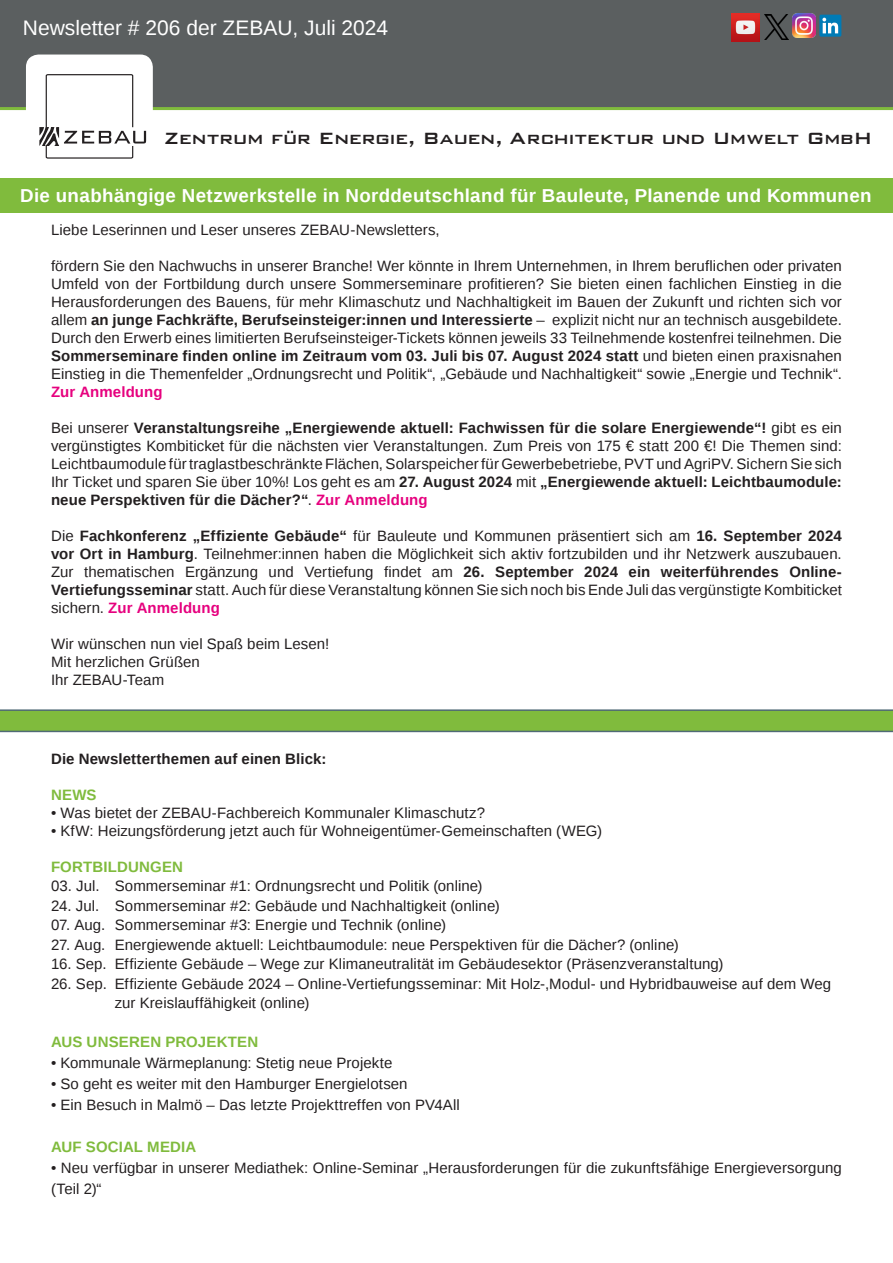
<style>
.page{position:relative;width:893px;height:1263px;background:#fff}
.page>*{position:absolute;margin:0;border:0;box-sizing:border-box;transform-origin:0 0}
.t1{font:500 21.75px "Bank Gothic BT";letter-spacing:-.02em;color:#231f20}
.t2{font:21px "Liberation Sans";color:#fff}
.t3{font:700 18.75px "Liberation Sans";letter-spacing:.015em;color:#fff}
.Themenübersicht{font:15px/18px "Liberation Sans";letter-spacing:.005em;color:#231f20;text-align:justify}
.Themenübersicht-2{font:700 15px "Liberation Sans";letter-spacing:.01em;color:#80bb3d}
.Themenübersicht-3{font:700 15px "Liberation Sans";letter-spacing:.005em;color:#231f20}
.s1{font-weight:700}
.s2{font-weight:700;color:#e6007e}
</style>
<div class="page">
<div style="left:0;top:0;width:893px;height:108px;background:#5b5f60"></div>
<hr style="left:0;top:107px;width:893px;height:3px;background:#80bb3d">
<div style="left:26px;top:55px;width:127px;height:121px;background:#fff;border-radius:13px"></div>
<svg style="left:39px;top:74px;width:107px;height:85px"></svg>
<div style="left:0;top:178px;width:893px;height:35px;background:#80bb3d"></div>
<img style="left:731px;top:13px;width:29px;height:29px">
<img style="left:764px;top:15px;width:24px;height:24px">
<img style="left:793px;top:14px;width:22px;height:23px">
<div style="left:819px;top:15px;width:22px;height:22px;background:#007bb6;border-radius:2px"></div>
<svg style="left:822px;top:18px;width:16px;height:15px"></svg>
<div style="left:0;top:710px;width:893px;height:21px;background:#80bb3d"></div>
<hr style="left:0;top:731px;width:893px;height:1px;background:#506a76">
<hr style="left:0;top:709px;width:893px;height:2px;background:#506a76">
<h2 class="t2" style="left:23px;top:16px;width:367px">Newsletter # 206 der ZEBAU, Juli 2024</h2>
<h1 class="t1" style="left:164px;top:126px;width:710px">Zentrum für Energie, Bauen, Architektur und Umwelt GmbH</h1>
<p class="t3" style="left:20px;top:182px;width:853px">Die unabhängige Netzwerkstelle in Norddeutschland für Bauleute, Planende und Kommunen</p>
<p class="Themenübersicht" style="left:51px;top:222px;width:390px">Liebe Leserinnen und Leser unseres ZEBAU-Newsletters,</p>
<p class="Themenübersicht" style="left:51px;top:258px;width:792px">fördern Sie den Nachwuchs in unserer Branche! Wer könnte in Ihrem Unternehmen, in Ihrem beruflichen oder privaten Umfeld von der Fortbildung durch unsere Sommerseminare profitieren? Sie bieten einen fachlichen Einstieg in die Herausforderungen des Bauens, für mehr Klimaschutz und Nachhaltigkeit im Bauen der Zukunft und richten sich vor allem <span class="s1">an junge Fachkräfte, Berufseinsteiger:innen und Interessierte</span> – explizit nicht nur an technisch ausgebildete.<br>Durch den Erwerb eines limitierten Berufseinsteiger-Tickets können jeweils 33 Teilnehmende kostenfrei teilnehmen. Die <span class="s1">Sommerseminare finden online im Zeitraum vom 03. Juli bis 07. August 2024 statt</span> und bieten einen praxisnahen Einstieg in die Themenfelder „Ordnungsrecht und Politik“, „Gebäude und Nachhaltigkeit“ sowie „Energie und Technik“.<br><span class="s2">Zur Anmeldung</span></p>
<p class="Themenübersicht" style="left:51px;top:420px;width:792px">Bei unserer <span class="s1">Veranstaltungsreihe „Energiewende aktuell: Fachwissen für die solare Energiewende“!</span> gibt es ein vergünstigtes Kombiticket für die nächsten vier Veranstaltungen. Zum Preis von 175 € statt 200 €! Die Themen sind:<br>Leichtbaumodule für traglastbeschränkte Flächen, Solarspeicher für Gewerbebetriebe, PVT und AgriPV. Sichern Sie sich Ihr Ticket und sparen Sie über 10%! Los geht es am <span class="s1">27. August 2024</span> mit <span class="s1">„Energiewende aktuell: Leichtbaumodule: neue Perspektiven für die Dächer?“</span>. <span class="s2">Zur Anmeldung</span></p>
<p class="Themenübersicht" style="left:51px;top:528px;width:792px">Die <span class="s1">Fachkonferenz „Effiziente Gebäude“</span> für Bauleute und Kommunen präsentiert sich am <span class="s1">16. September 2024 vor Ort in Hamburg</span>. Teilnehmer:innen haben die Möglichkeit sich aktiv fortzubilden und ihr Netzwerk auszubauen.<br>Zur thematischen Ergänzung und Vertiefung findet am <span class="s1">26. September 2024 ein weiterführendes Online-Vertiefungsseminar</span> statt. Auch für diese Veranstaltung können Sie sich noch bis Ende Juli das vergünstigte Kombiticket sichern. <span class="s2">Zur Anmeldung</span></p>
<p class="Themenübersicht" style="left:51px;top:636px;width:280px">Wir wünschen nun viel Spaß beim Lesen!</p>
<p class="Themenübersicht" style="left:51px;top:654px;width:150px">Mit herzlichen Grüßen</p>
<p class="Themenübersicht" style="left:51px;top:672px;width:115px">Ihr ZEBAU-Team</p>
<p class="Themenübersicht-3" style="left:51px;top:748px;width:277px">Die Newsletterthemen auf einen Blick:</p>
<p class="Themenübersicht-2" style="left:51px;top:784px;width:47px">NEWS</p>
<p class="Themenübersicht" style="left:51px;top:804px;width:436px">• Was bietet der ZEBAU-Fachbereich Kommunaler Klimaschutz?</p>
<p class="Themenübersicht" style="left:51px;top:822px;width:552px">• KfW: Heizungsförderung jetzt auch für Wohneigentümer-Gemeinschaften (WEG)</p>
<p class="Themenübersicht-2" style="left:51px;top:856px;width:134px">FORTBILDUNGEN</p>
<p class="Themenübersicht" style="left:51px;top:877px;width:433px">03. Jul. Sommerseminar #1: Ordnungsrecht und Politik (online)</p>
<p class="Themenübersicht" style="left:51px;top:897px;width:450px">24. Jul. Sommerseminar #2: Gebäude und Nachhaltigkeit (online)</p>
<p class="Themenübersicht" style="left:51px;top:916px;width:396px">07. Aug. Sommerseminar #3: Energie und Technik (online)</p>
<p class="Themenübersicht" style="left:51px;top:936px;width:629px">27. Aug. Energiewende aktuell: Leichtbaumodule: neue Perspektiven für die Dächer? (online)</p>
<p class="Themenübersicht" style="left:51px;top:955px;width:674px">16. Sep. Effiziente Gebäude – Wege zur Klimaneutralität im Gebäudesektor (Präsenzveranstaltung)</p>
<p class="Themenübersicht" style="left:51px;top:975px;width:782px">26. Sep. Effiziente Gebäude 2024 – Online-Vertiefungsseminar: Mit Holz-,Modul- und Hybridbauweise auf dem Weg</p>
<p class="Themenübersicht" style="left:115px;top:994px;width:196px">zur Kreislauffähigkeit (online)</p>
<p class="Themenübersicht-2" style="left:51px;top:1032px;width:209px">AUS UNSEREN PROJEKTEN</p>
<p class="Themenübersicht" style="left:51px;top:1054px;width:343px">• Kommunale Wärmeplanung: Stetig neue Projekte</p>
<p class="Themenübersicht" style="left:51px;top:1075px;width:358px">• So geht es weiter mit den Hamburger Energielotsen</p>
<p class="Themenübersicht" style="left:51px;top:1096px;width:410px">• Ein Besuch in Malmö – Das letzte Projekttreffen von PV4All</p>
<p class="Themenübersicht-2" style="left:51px;top:1137px;width:147px">AUF SOCIAL MEDIA</p>
<p class="Themenübersicht" style="left:51px;top:1158px;width:792px;line-height:21px">• Neu verfügbar in unserer Mediathek: Online-Seminar „Herausforderungen für die zukunftsfähige Energieversorgung (Teil 2)“</p>
</div>
